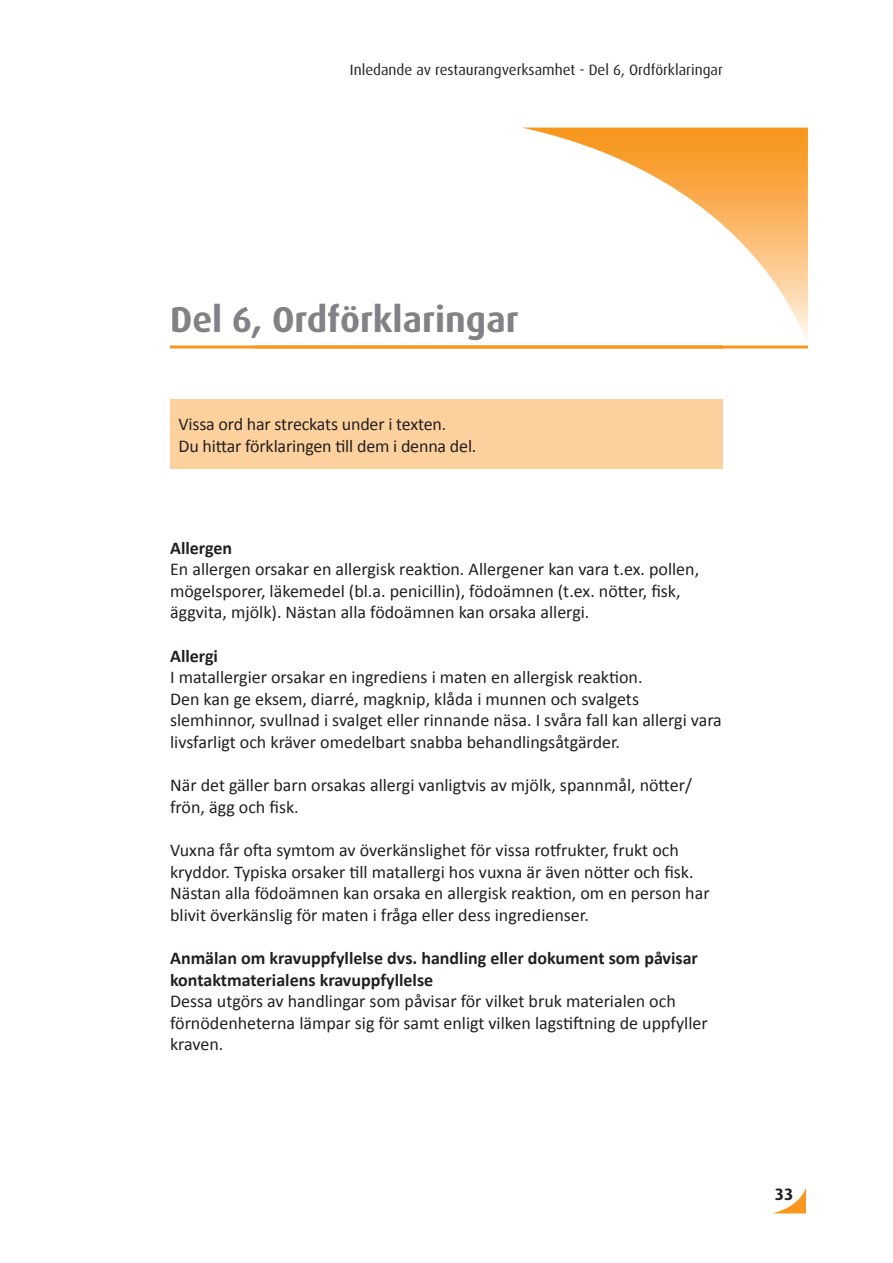
<style>
.page{position:relative;width:893px;height:1263px;background:#fff}
.page>*{position:absolute;margin:0;border:0;box-sizing:border-box;transform-origin:0 0}
.Luvun_otsikko{font:700 36px "Dax";color:#808285}
.Leipäteksti{font:18px/21.6px "Calibri";color:#231f20}
.Leipäteksti-2{font:700 18px/21.6px "Calibri";color:#231f20}
.t1{font:700 16.5px "Dax";color:#231f20}
.Ylätunniste_oikea{font:15px "Dax";color:#231f20}
</style>
<div class="page">
<svg style="left:774px;top:1188px;width:32px;height:25px"></svg>
<div style="left:170px;top:400px;width:553px;height:69px;background:#fdd19e"></div>
<hr style="left:170px;top:345px;width:553px;height:3px;background:#f7971d">
<svg style="left:524px;top:128px;width:284px;height:212px"></svg>
<hr style="left:255px;top:345px;width:553px;height:3px;background:#f7971d">
<p class="Ylätunniste_oikea" style="left:350px;top:61px;width:374px">Inledande av restaurangverksamhet - Del 6, Ordförklaringar</p>
<p class="Luvun_otsikko" style="left:170px;top:298px;width:350px">Del 6, Ordförklaringar</p>
<p class="Leipäteksti" style="left:179px;top:413px;width:269px">Vissa ord har streckats under i texten.</p>
<p class="Leipäteksti" style="left:179px;top:435px;width:299px">Du hittar förklaringen till dem i denna del.</p>
<p class="Leipäteksti-2" style="left:170px;top:537px;width:64px">Allergen</p>
<p class="Leipäteksti" style="left:170px;top:558px;width:531px">En allergen orsakar en allergisk reaktion. Allergener kan vara t.ex. pollen, mögelsporer, läkemedel (bl.a. penicillin), födoämnen (t.ex. nötter, fisk, äggvita, mjölk). Nästan alla födoämnen kan orsaka allergi.</p>
<p class="Leipäteksti-2" style="left:170px;top:645px;width:49px">Allergi</p>
<p class="Leipäteksti" style="left:170px;top:666px;width:474px">I matallergier orsakar en ingrediens i maten en allergisk reaktion.</p>
<p class="Leipäteksti" style="left:170px;top:688px;width:553px">Den kan ge eksem, diarré, magknip, klåda i munnen och svalgets slemhinnor, svullnad i svalget eller rinnande näsa. I svåra fall kan allergi vara livsfarligt och kräver omedelbart snabba behandlingsåtgärder.</p>
<p class="Leipäteksti" style="left:170px;top:774px;width:523px">När det gäller barn orsakas allergi vanligtvis av mjölk, spannmål, nötter/ frön, ägg och fisk.</p>
<p class="Leipäteksti" style="left:170px;top:839px;width:541px">Vuxna får ofta symtom av överkänslighet för vissa rotfrukter, frukt och kryddor. Typiska orsaker till matallergi hos vuxna är även nötter och fisk.<br>Nästan alla födoämnen kan orsaka en allergisk reaktion, om en person har blivit överkänslig för maten i fråga eller dess ingredienser.</p>
<p class="Leipäteksti-2" style="left:170px;top:947px;width:529px">Anmälan om kravuppfyllelse dvs. handling eller dokument som påvisar kontaktmaterialens kravuppfyllelse</p>
<p class="Leipäteksti" style="left:170px;top:990px;width:539px">Dessa utgörs av handlingar som påvisar för vilket bruk materialen och förnödenheterna lämpar sig för samt enligt vilken lagstiftning de uppfyller kraven.</p>
<p class="t1" style="left:775px;top:1184px;width:20px">33</p>
</div>
